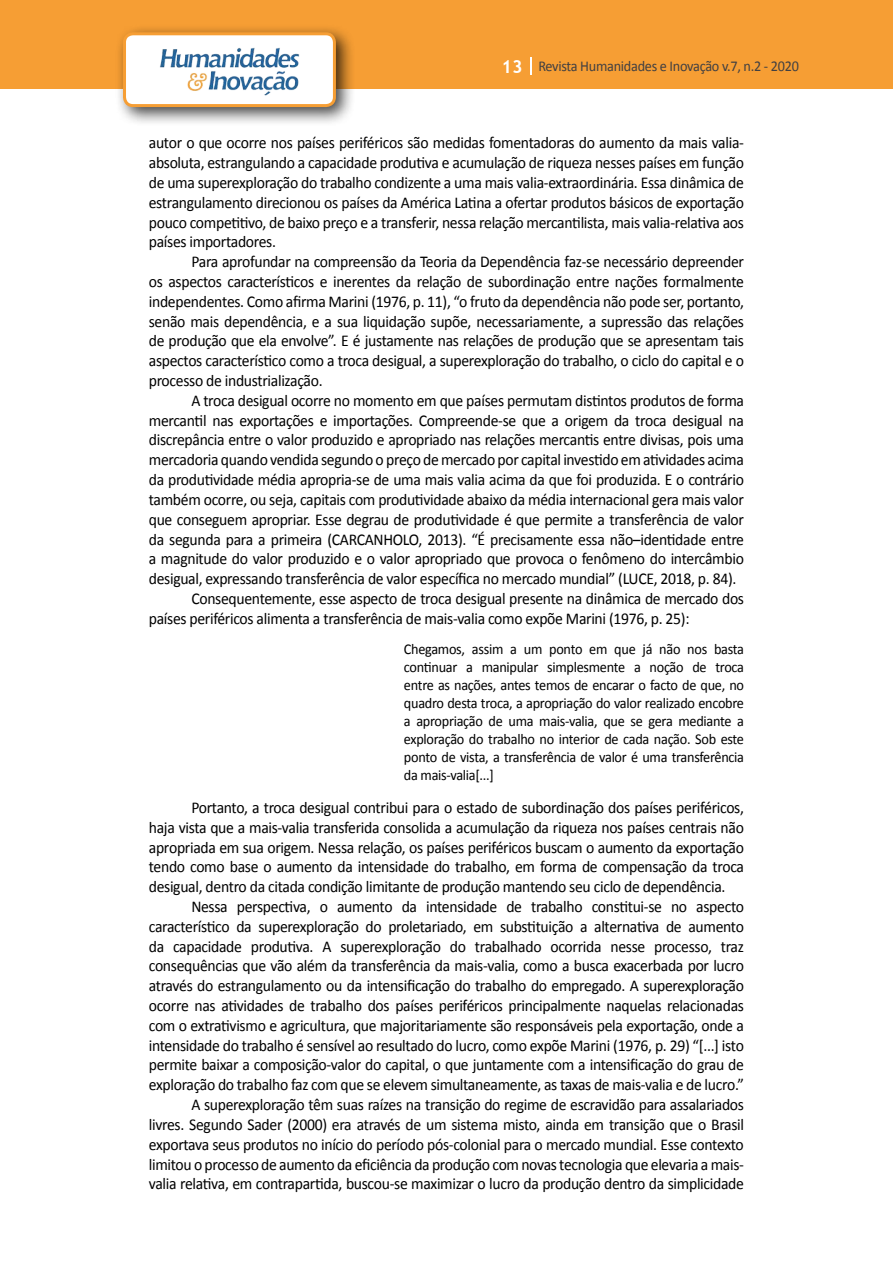
<style>
.page{position:relative;width:893px;height:1263px;background:#fff}
.page>*{position:absolute;margin:0;border:0;box-sizing:border-box;transform-origin:0 0}
.t1{font:16.5px/19.8px "Calibri";letter-spacing:-.02em;color:#000;text-align:justify;scale:.95 1}
.t2{font:15px/18px "Calibri";letter-spacing:-.02em;color:#000;text-align:justify;scale:.95 1}
.t3{font:15px "Calibri";letter-spacing:-.02em;color:#414042;scale:.95 1}
.s1{font-family:"Trebuchet MS";font-weight:700;font-size:18px;color:#fff}
</style>
<div class="page">
<div style="left:0;top:0;width:893px;height:88px;background:#f69e34"></div>
<svg style="left:530px;top:57px;width:2px;height:18px"></svg>
<div style="left:115px;top:24px;width:241px;height:103px;background:#000;opacity:.75"></div>
<div style="left:125px;top:34px;width:209px;height:72px;background:#fff;border-radius:9px"></div>
<img style="left:160px;top:47px;width:140px;height:49px">
<div style="left:123px;top:32px;width:213px;height:75px;border:3px solid #f69e34;border-radius:9px"></div>
<p class="t3" style="left:501px;top:57px;width:315px"><span class="s1">13</span> Revista Humanidades e Inovação v.7, n.2 - 2020</p>
<p class="t1" style="left:149px;top:133px;width:628px">autor o que ocorre nos países periféricos são medidas fomentadoras do aumento da mais valia&shy;absoluta, estrangulando a capacidade produtiva e acumulação de riqueza nesses países em função de uma superexploração do trabalho condizente a uma mais valia-extraordinária. Essa dinâmica de estrangulamento direcionou os países da América Latina a ofertar produtos básicos de exportação pouco competitivo, de baixo preço e a transferir, nessa relação mercantilista, mais valia-relativa aos países importadores.</p>
<p class="t1" style="left:149px;top:252px;width:628px;text-indent:43px">Para aprofundar na compreensão da Teoria da Dependência faz-se necessário depreender os aspectos característicos e inerentes da relação de subordinação entre nações formalmente independentes. Como afirma Marini (1976, p. 11), “o fruto da dependência não pode ser, portanto, senão mais dependência, e a sua liquidação supõe, necessariamente, a supressão das relações de produção que ela envolve”. E é justamente nas relações de produção que se apresentam tais aspectos característico como a troca desigual, a superexploração do trabalho, o ciclo do capital e o processo de industrialização.</p>
<p class="t1" style="left:191px;top:391px;width:583px">A troca desigual ocorre no momento em que países permutam distintos produtos de forma</p>
<p class="t1" style="left:149px;top:410px;width:628px">mercantil nas exportações e importações. Compreende-se que a origem da troca desigual na</p>
<p class="t1" style="left:149px;top:430px;width:628px">discrepância entre o valor produzido e apropriado nas relações mercantis entre divisas, pois uma</p>
<p class="t1" style="left:149px;top:450px;width:628px">mercadoria quando vendida segundo o preço de mercado por capital investido em atividades acima</p>
<p class="t1" style="left:149px;top:470px;width:628px">da produtividade média apropria-se de uma mais valia acima da que foi produzida. E o contrário</p>
<p class="t1" style="left:149px;top:490px;width:628px">também ocorre, ou seja, capitais com produtividade abaixo da média internacional gera mais valor</p>
<p class="t1" style="left:149px;top:509px;width:628px">que conseguem apropriar. Esse degrau de produtividade é que permite a transferência de valor</p>
<p class="t1" style="left:149px;top:529px;width:628px">da segunda para a primeira (CARCANHOLO, 2013). “É precisamente essa não–identidade entre</p>
<p class="t1" style="left:149px;top:549px;width:628px">a magnitude do valor produzido e o valor apropriado que provoca o fenômeno do intercâmbio</p>
<p class="t1" style="left:149px;top:569px;width:620px">desigual, expressando transferência de valor específica no mercado mundial” (LUCE, 2018, p. 84).</p>
<p class="t1" style="left:191px;top:589px;width:583px">Consequentemente, esse aspecto de troca desigual presente na dinâmica de mercado dos</p>
<p class="t1" style="left:149px;top:608px;width:571px">países periféricos alimenta a transferência de mais-valia como expõe Marini (1976, p. 25):</p>
<p class="t2" style="left:404px;top:640px;width:360px">Chegamos, assim a um ponto em que já não nos basta continuar a manipular simplesmente a noção de troca entre as nações, antes temos de encarar o facto de que, no quadro desta troca, a apropriação do valor realizado encobre a apropriação de uma mais-valia, que se gera mediante a exploração do trabalho no interior de cada nação. Sob este ponto de vista, a transferência de valor é uma transferência da mais-valia[...]</p>
<p class="t1" style="left:149px;top:798px;width:628px;text-indent:43px">Portanto, a troca desigual contribui para o estado de subordinação dos países periféricos, haja vista que a mais-valia transferida consolida a acumulação da riqueza nos países centrais não apropriada em sua origem. Nessa relação, os países periféricos buscam o aumento da exportação tendo como base o aumento da intensidade do trabalho, em forma de compensação da troca desigual, dentro da citada condição limitante de produção mantendo seu ciclo de dependência.</p>
<p class="t1" style="left:149px;top:897px;width:628px;text-align:right">Nessa perspectiva, o aumento da intensidade de trabalho constitui-se no aspecto característico da superexploração do proletariado, em substituição a alternativa de aumento da capacidade produtiva. A superexploração do trabalhado ocorrida nesse processo, traz consequências que vão além da transferência da mais-valia, como a busca exacerbada por lucro através do estrangulamento ou da intensificação do trabalho do empregado. A superexploração ocorre nas atividades de trabalho dos países periféricos principalmente naquelas relacionadas com o extrativismo e agricultura, que majoritariamente são responsáveis pela exportação, onde a intensidade do trabalho é sensível ao resultado do lucro, como expõe Marini (1976, p. 29) “[...] isto permite baixar a composição-valor do capital, o que juntamente com a intensificação do grau de exploração do trabalho faz com que se elevem simultaneamente, as taxas de mais-valia e de lucro.” A superexploração têm suas raízes na transição do regime de escravidão para assalariados<br>livres. Segundo Sader (2000) era através de um sistema misto, ainda em transição que o Brasil exportava seus produtos no início do período pós-colonial para o mercado mundial. Esse contexto limitou o processo de aumento da eficiência da produção com novas tecnologia que elevaria a mais&shy;valia relativa, em contrapartida, buscou-se maximizar o lucro da produção dentro da simplicidade</p>
</div>
